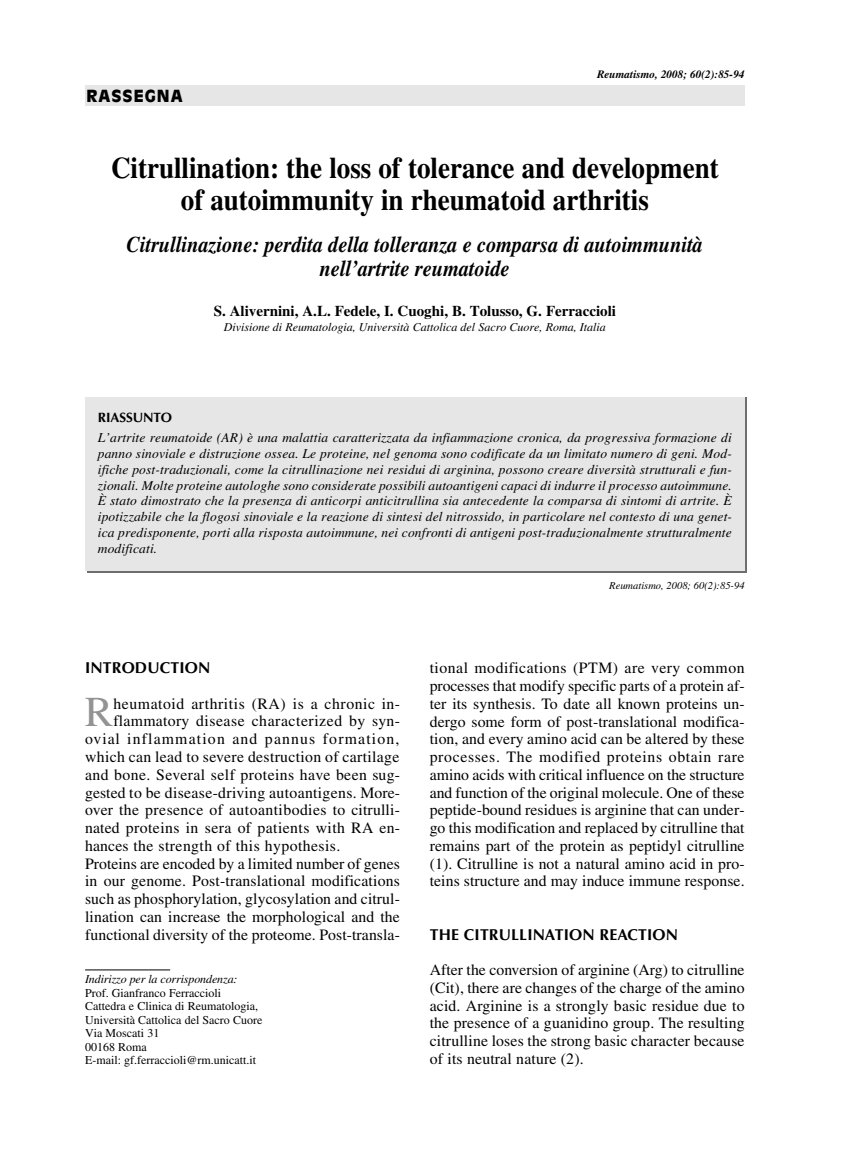
<style>
.page{position:relative;width:851px;height:1149px;background:#fff}
.page>*{position:absolute;margin:0;border:0;box-sizing:border-box;transform-origin:0 0}
.t1{font:42.45px "Times";color:#939393}
.t2{font:700 30px/31.5px "Times";color:#000;text-align:center;scale:.9 1}
.t3{font:italic 700 22.5px/24px "Times";color:#000;text-align:center;scale:.9 1}
.t4{font:900 16.5px "Antique Olive";letter-spacing:.06em;color:#000}
.t5{font:15.75px/17.7px "Times";letter-spacing:.01em;color:#000;text-align:justify}
.t6{font:15.75px "Times";letter-spacing:.035em;color:#000}
.t7{font:700 15.75px "Optima";letter-spacing:.01em;color:#000}
.t8{font:15.75px "Times";letter-spacing:.075em;color:#000}
.t9{font:700 15px "Times";color:#000}
.t10{font:italic 13.5px/15.8px "Times";letter-spacing:.01em;color:#000;text-align:justify}
.t11{font:700 13.5px "Optima";letter-spacing:-.005em;color:#000}
.t12{font:12px/13.5px "Times";color:#000}
.t13{font:italic 12px "Times";color:#000}
.t14{font:italic 700 11.25px "Times";color:#000}
.t15{font:italic 10.5px "Times";color:#000}
</style>
<div class="page">
<div style="left:85px;top:85px;width:659px;height:20px;background:#e6e6e6"></div>
<hr style="left:85px;top:969px;width:85px;height:1px;background:#000">
<div style="left:85px;top:397px;width:659px;height:173px;background:#e6e6e6"></div>
<p class="t4" style="left:87px;top:89px;width:97px">RASSEGNA</p>
<p class="t14" style="left:597px;top:70px;width:149px">Reumatismo, 2008; 60(2):85-94</p>
<h2 class="t2" style="left:111px;top:155px;width:676px">Citrullination: the loss of tolerance and development of autoimmunity in rheumatoid arthritis</h2>
<h3 class="t3" style="left:127px;top:234px;width:642px">Citrullinazione: perdita della tolleranza e comparsa di autoimmunità nell’artrite reumatoide</h3>
<p class="t9" style="left:214px;top:305px;width:404px">S. Alivernini, A.L. Fedele, I. Cuoghi, B. Tolusso, G. Ferraccioli</p>
<p class="t13" style="left:224px;top:322px;width:383px">Divisione di Reumatologia, Università Cattolica del Sacro Cuore, Roma, Italia</p>
<p class="t11" style="left:98px;top:412px;width:76px">RIASSUNTO</p>
<p class="t10" style="left:98px;top:431px;width:635px">L’artrite reumatoide (AR) è una malattia caratterizzata da infiammazione cronica, da progressiva formazione di panno sinoviale e distruzione ossea. Le proteine, nel genoma sono codificate da un limitato numero di geni. Mod&shy;ifiche post-traduzionali, come la citrullinazione nei residui di arginina, possono creare diversità strutturali e fun&shy;zionali. Molte proteine autologhe sono considerate possibili autoantigeni capaci di indurre il processo autoimmune.<br>È stato dimostrato che la presenza di anticorpi anticitrullina sia antecedente la comparsa di sintomi di artrite. È ipotizzabile che la flogosi sinoviale e la reazione di sintesi del nitrossido, in particolare nel contesto di una genet&shy;ica predisponente, porti alla risposta autoimmune, nei confronti di antigeni post-traduzionalmente strutturalmente modificati.</p>
<p class="t7" style="left:85px;top:661px;width:127px">INTRODUCTION</p>
<h1 class="t1" style="left:85px;top:696px;width:30px">R</h1>
<p class="t6" style="left:113px;top:697px;width:288px">heumatoid arthritis (RA) is a chronic in-</p>
<p class="t6" style="left:113px;top:715px;width:288px">flammatory disease characterized by syn-</p>
<p class="t8" style="left:85px;top:733px;width:316px">ovial inflammation and pannus formation,</p>
<p class="t5" style="left:85px;top:749px;width:316px">which can lead to severe destruction of cartilage</p>
<p class="t5" style="left:85px;top:766px;width:316px">and bone. Several self proteins have been sug-</p>
<p class="t5" style="left:85px;top:784px;width:316px">gested to be disease-driving autoantigens. More-</p>
<p class="t5" style="left:85px;top:802px;width:316px">over the presence of autoantibodies to citrulli-</p>
<p class="t5" style="left:85px;top:820px;width:316px">nated proteins in sera of patients with RA en-</p>
<p class="t5" style="left:85px;top:837px;width:257px">hances the strength of this hypothesis.</p>
<p class="t5" style="left:85px;top:855px;width:316px">Proteins are encoded by a limited number of genes</p>
<p class="t5" style="left:85px;top:873px;width:316px">in our genome. Post-translational modifications</p>
<p class="t5" style="left:85px;top:891px;width:316px">such as phosphorylation, glycosylation and citrul-</p>
<p class="t5" style="left:85px;top:908px;width:316px">lination can increase the morphological and the</p>
<p class="t5" style="left:85px;top:926px;width:316px">functional diversity of the proteome. Post-transla-</p>
<p class="t13" style="left:85px;top:974px;width:154px">Indirizzo per la corrispondenza:</p>
<p class="t12" style="left:85px;top:986px;width:179px">Prof. Gianfranco Ferraccioli<br>Cattedra e Clinica di Reumatologia,<br>Università Cattolica del Sacro Cuore<br>Via Moscati 31<br>00168 Roma<br>E-mail: gf.ferraccioli@rm.unicatt.it</p>
<p class="t15" style="left:609px;top:581px;width:137px">Reumatismo, 2008; 60(2):85-94</p>
<p class="t5" style="left:429px;top:660px;width:316px">tional modifications (PTM) are very common processes that modify specific parts of a protein af&shy;ter its synthesis. To date all known proteins un&shy;dergo some form of post-translational modifica&shy;tion, and every amino acid can be altered by these processes. The modified proteins obtain rare amino acids with critical influence on the structure and function of the original molecule. One of these peptide-bound residues is arginine that can under&shy;go this modification and replaced by citrulline that remains part of the protein as peptidyl citrulline (1). Citrulline is not a natural amino acid in pro&shy;teins structure and may induce immune response.</p>
<p class="t7" style="left:429px;top:927px;width:250px">THE CITRULLINATION REACTION</p>
<p class="t5" style="left:429px;top:962px;width:316px">After the conversion of arginine (Arg) to citrulline (Cit), there are changes of the charge of the amino acid. Arginine is a strongly basic residue due to the presence of a guanidino group. The resulting citrulline loses the strong basic character because of its neutral nature (2).</p>
</div>
